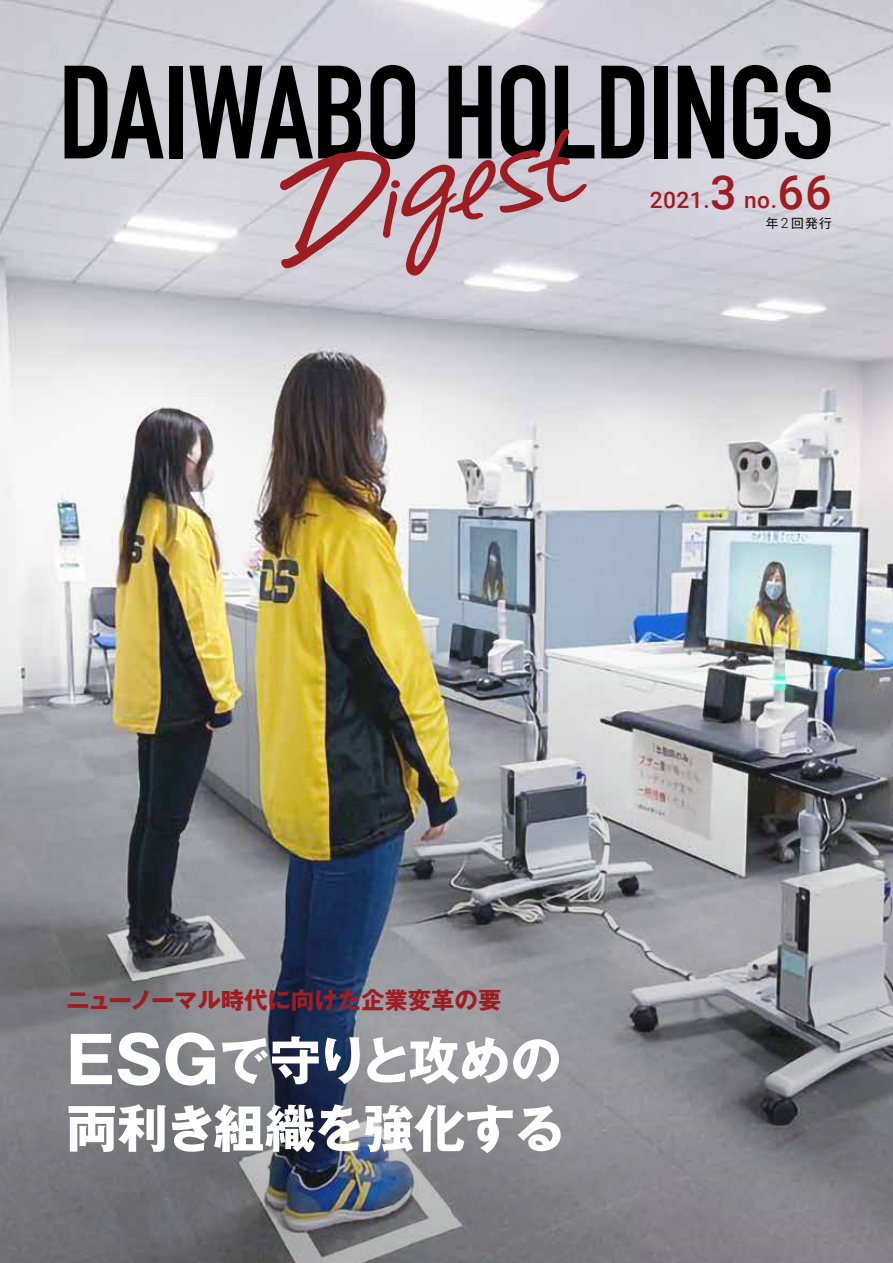
<style>
.page{position:relative;width:893px;height:1263px;background:#fff}
.page>*{position:absolute;margin:0;border:0;box-sizing:border-box;transform-origin:0 0}
.t1{font:700 130.2px "DIN Condensed";letter-spacing:-.02em;color:#000}
.t2{font:94.8px "Southpaw";color:#9d1d22;scale:1.18 1}
.t3{font:700 51px/67.9px "Gothic MB101 Pro";letter-spacing:-.03em;color:#fff}
.t4{font:700 23.4px "Gothic MB101 Pro";color:#9d1d22}
.t5{font:500 22.8px "Roboto";letter-spacing:.025em;color:#9d1d22}
.t6{font:12.75px "Source Han Sans JP";color:#000}
.s1{font-size:133.95px}
.s2{font-size:46.8px}
.s3{font-family:"Roboto";font-weight:300;font-size:14.1px}
.s4{font-size:63.75px}
</style>
<div class="page">
<img style="left:0;top:0;width:893px;height:1263px">
<svg style="left:253px;top:121px;width:345px;height:186px;background:#cdc6cf"></svg>
<h1 class="t1" style="left:58px;top:25px;width:777px">DAIWABO HOLDINGS</h1>
<h2 class="t2" style="left:279px;top:165px;width:247px;rotate:-11deg"><span class="s1">D</span>igest</h2>
<p class="t5" style="left:650px;top:184px;width:184px">2021.<span class="s2">3</span> no.<span class="s2">66</span></p>
<p class="t6" style="left:766px;top:216px;width:68px">年<span class="s3">2</span>回発行</p>
<p class="t4" style="left:66px;top:980px;width:437px">ニューノーマル時代に向けた企業変革の要</p>
<p class="t3" style="left:66px;top:1020px;width:501px"><span class="s4">ESG</span>で守りと攻めの両利き組織を強化する</p>
</div>
